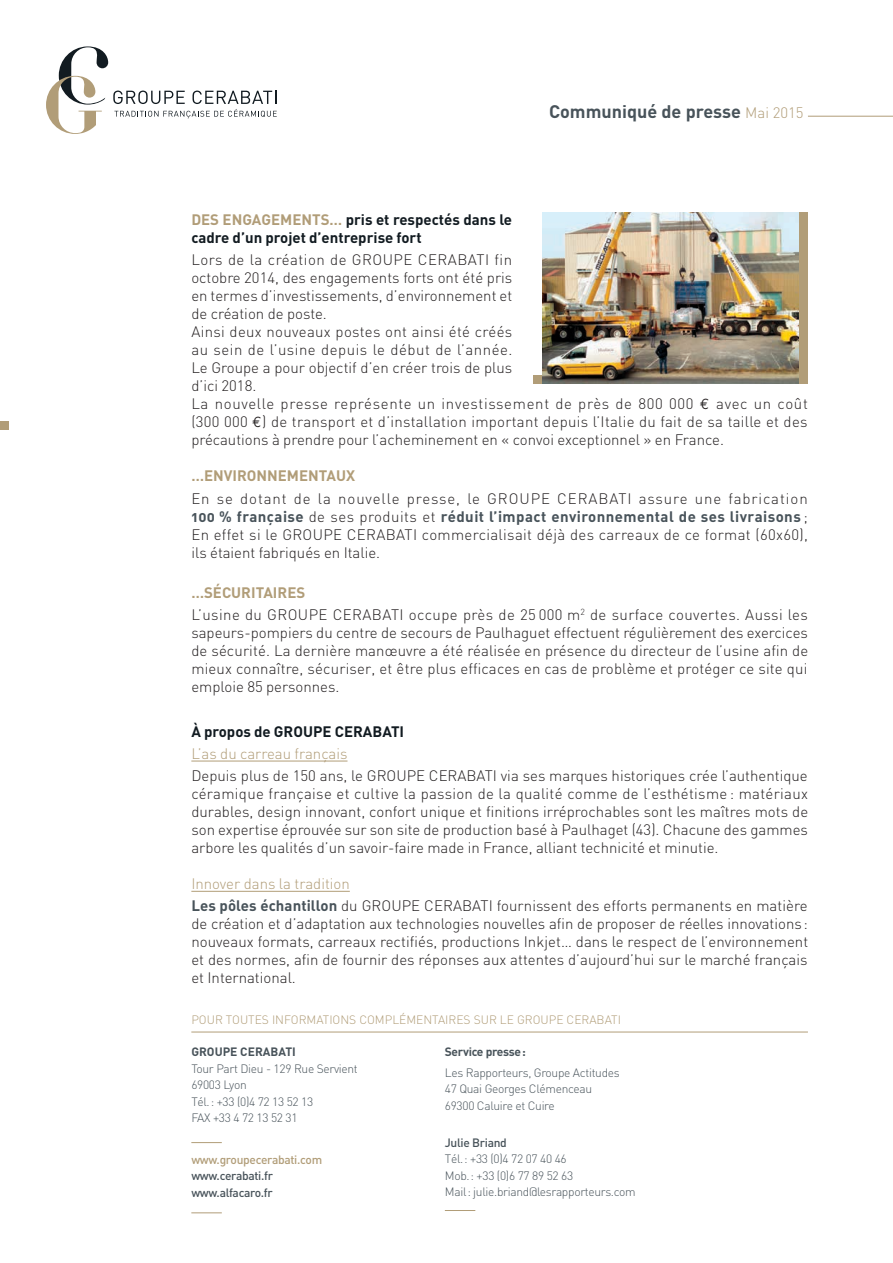
<style>
.page{position:relative;width:893px;height:1263px;background:#fff}
.page>*{position:absolute;margin:0;border:0;box-sizing:border-box;transform-origin:0 0}
.t1{font:700 18px "DIN";color:#48535a}
.t2{font:300 15px/18px "DIN";letter-spacing:.005em;color:#231f20}
.t3{font:300 15px/22.2px "DIN";letter-spacing:.03em;color:#231f20}
.t4{font:700 15px/18px "DIN";color:#121b21}
.t5{font:15px "DIN Bold Alternate";letter-spacing:.03em;color:#48535a}
.t6{font:300 15px "DIN";letter-spacing:.06em;color:#231f20}
.t7{font:700 15px "DIN";color:#b19d78}
.t8{font:300 15px "DIN";color:#b19d78}
.t9{font:300 12px/16.5px "DIN";letter-spacing:-.025em;color:#48535a}
.t10{font:300 12px "DIN";color:#b19d78}
.t11{font:500 12px/16.5px "DIN";letter-spacing:-.025em;color:#48535a}
.t12{font:500 12px "DIN";letter-spacing:-.025em;color:#b19d78}
.t13{font:700 12px "DIN";color:#48535a}
.t14{font:700 12px "DIN";letter-spacing:-.025em;color:#48535a}
.s1{font-weight:300;font-size:15px;color:#b19d78}
.s2{color:#b19d78}
.s3{font-family:"Euro Mono";font-weight:400}
.s4{font-family:"DIN";font-weight:300;color:#231f20}
.s5{font-weight:700;color:#b19d78}
.s6{font-family:"DIN Bold Alternate";font-weight:400;color:#48535a}
</style>
<div class="page">
<hr style="left:191px;top:1142px;width:31px;height:1px;background:#b19d78">
<hr style="left:191px;top:1212px;width:31px;height:1px;background:#b19d78">
<hr style="left:445px;top:1210px;width:30px;height:1px;background:#b19d78">
<hr style="left:191px;top:1032px;width:617px;height:1px;background:#b19d78">
<hr style="left:191px;top:761px;width:156px;height:1px;background:#b19d78">
<hr style="left:191px;top:891px;width:159px;height:1px;background:#b19d78">
<svg style="left:46px;top:46px;width:231px;height:88px"></svg>
<div style="left:0;top:421px;width:9px;height:8px;background:#b19d78"></div>
<hr style="left:808px;top:116px;width:85px;height:1px;background:#b19d78">
<div style="left:533px;top:375px;width:17px;height:9px;background:#b19d78"></div>
<img style="left:542px;top:213px;width:257px;height:171px">
<div style="left:799px;top:213px;width:9px;height:171px;background:#b19d78"></div>
<p class="t1" style="left:549px;top:100px;width:256px">Communiqué de presse <span class="s1">Mai 2015</span></p>
<p class="t4" style="left:191px;top:210px;width:322px;text-indent:89px"><span class="s2">ments…</span> pris et respectés dans le cadre d’un projet d’entreprise fort</p>
<p class="t2" style="left:191px;top:251px;width:618px">Lors de la création de GROUPE CERABATI fin<br>octobre 2014, des engagements forts ont été pris<br>en termes d’investissements, d’environnement et<br>de création de poste.<br>Ainsi deux nouveaux postes ont ainsi été créés<br>au sein de l’usine depuis le début de l’année.<br>Le Groupe a pour objectif d’en créer trois de plus<br>d’ici 2018.<br>La nouvelle presse représente un investissement de près de 800 000 <span class="s3">E</span> avec un coût (300 000 <span class="s3">E</span>) de transport et d’installation important depuis l’Italie du fait de sa taille et des précautions à prendre pour l’acheminement en « convoi exceptionnel » en France.</p>
<p class="t7" style="left:191px;top:466px;width:165px">…environnementaux</p>
<p class="t6" style="left:191px;top:489px;width:618px">En se dotant de la nouvelle presse, le GROUPE CERABATI assure une fabrication</p>
<p class="t5" style="left:191px;top:506px;width:618px">100 % française <span class="s4">de ses produits et</span> réduit l’impact environnemental de ses livraisons <span class="s4">;</span></p>
<p class="t2" style="left:191px;top:525px;width:618px">En effet si le GROUPE CERABATI commercialisait déjà des carreaux de ce format (60x60), ils étaient fabriqués en Italie.</p>
<p class="t3" style="left:191px;top:581px;width:618px"><span class="s5">…sécuritaires<br></span>L’usine du GROUPE CERABATI occupe près de 25 000 m<sup>2</sup> de surface couvertes. Aussi les</p>
<p class="t2" style="left:191px;top:624px;width:618px;text-align:justify">sapeurs-pompiers du centre de secours de Paulhaguet effectuent régulièrement des exercices de sécurité. La dernière manœuvre a été réalisée en présence du directeur de l’usine afin de mieux connaître, sécuriser, et être plus efficaces en cas de problème et protéger ce site qui emploie 85 personnes.</p>
<p class="t4" style="left:191px;top:722px;width:214px">À propos de GROUPE CERABATI</p>
<p class="t8" style="left:191px;top:744px;width:158px">L’as du carreau français</p>
<p class="t2" style="left:191px;top:767px;width:618px;text-align:justify">Depuis plus de 150 ans, le GROUPE CERABATI via ses marques historiques crée l’authentique céramique française et cultive la passion de la qualité comme de l’esthétisme : matériaux durables, design innovant, confort unique et finitions irréprochables sont les maîtres mots de son expertise éprouvée sur son site de production basé à Paulhaget (43). Chacune des gammes arbore les qualités d’un savoir-faire made in France, alliant technicité et minutie.</p>
<p class="t2" style="left:191px;top:872px;width:618px;line-height:22.2px"><span class="s2">Innover dans la tradition<br></span><span class="s6">Les pôles échantillon</span> du GROUPE CERABATI fournissent des efforts permanents en matière</p>
<p class="t2" style="left:191px;top:915px;width:618px;text-align:justify">de création et d’adaptation aux technologies nouvelles afin de proposer de réelles innovations: nouveaux formats, carreaux rectifiés, productions Inkjet… dans le respect de l’environnement et des normes, afin de fournir des réponses aux attentes d’aujourd’hui sur le marché français et International.</p>
<p class="t7" style="left:191px;top:210px;width:62px">Des engage</p>
<p class="t10" style="left:191px;top:1012px;width:16px">Pour</p>
<p class="t10" style="left:226px;top:1012px;width:8px">toutes</p>
<p class="t10" style="left:272px;top:1012px;width:20px">informatio</p>
<p class="t10" style="left:340px;top:1012px;width:28px">ns compl</p>
<p class="t10" style="left:399px;top:1012px;width:41px">émentaires</p>
<p class="t10" style="left:474px;top:1012px;width:9px">sur</p>
<p class="t10" style="left:500px;top:1012px;width:123px">le GROUPE CERABATI</p>
<p class="t13" style="left:191px;top:1044px;width:106px">GROUPE CERABATI</p>
<p class="t9" style="left:191px;top:1060px;width:168px">Tour Part Dieu - 129 Rue Servient<br>69003 Lyon<br>Tél.: +33 (0)4 72 13 52 13<br>Fax +33 4 72 13 52 31</p>
<p class="t12" style="left:191px;top:1152px;width:132px">www.groupecerabati.com</p>
<p class="t11" style="left:191px;top:1167px;width:83px">www.cerabati.fr www.alfacaro.fr</p>
<p class="t14" style="left:445px;top:1044px;width:82px">Service presse:</p>
<p class="t9" style="left:445px;top:1064px;width:176px">Les Rapporteurs, Groupe Actitudes<br>47 Quai Georges Clémenceau<br>69300 Caluire et Cuire</p>
<p class="t11" style="left:445px;top:1134px;width:64px">Julie Briand</p>
<p class="t9" style="left:445px;top:1151px;width:192px">Tél.: +33 (0)4 72 07 40 46<br>Mob.: +33 (0)6 77 89 52 63<br>Mail: julie.briand@lesrapporteurs.com</p>
</div>
